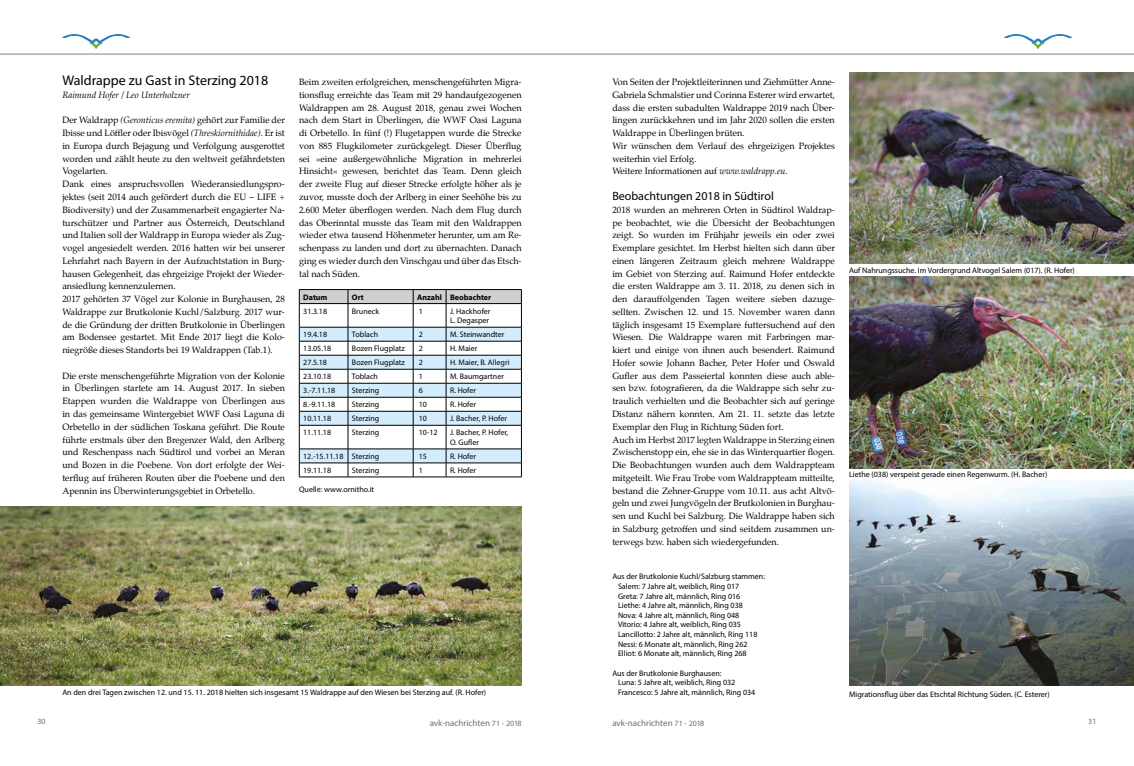
<style>
.page{position:relative;width:1134px;height:766px;background:#fff}
.page>*{position:absolute;margin:0;border:0;box-sizing:border-box;transform-origin:0 0}
.t1{font:14px "Myriad Pro";color:#000}
.t2{font:12px "Myriad Pro";color:#000}
.t3{font:9px/12.8px "Palatino";color:#000}
.t4{font:9px "Myriad Pro";color:#706f6f}
.t5{font:italic 9px "Palatino";color:#000}
.t6{font:8px/9.6px "Myriad Pro";color:#000}
.t7{font:700 8px "Myriad Pro";color:#000}
.t8{font:8px "Myriad Pro";color:#706f6f}
.s1{font-style:italic}
.s2{font-size:8px}
</style>
<div class="page">
<svg style="left:63px;top:35px;width:67px;height:13px"></svg>
<svg style="left:1004px;top:35px;width:67px;height:13px"></svg>
<hr style="left:0;top:54px;width:1134px;height:1px;background:#aaa">
<img style="left:849px;top:72px;width:285px;height:192px">
<img style="left:849px;top:276px;width:285px;height:192px">
<img style="left:849px;top:480px;width:285px;height:205px">
<svg style="left:299px;top:289px;width:223px;height:187px"></svg>
<hr style="left:299px;top:476px;width:49px;height:1px;background:#000">
<hr style="left:348px;top:476px;width:65px;height:1px;background:#000">
<hr style="left:413px;top:476px;width:33px;height:1px;background:#000">
<hr style="left:446px;top:476px;width:76px;height:1px;background:#000">
<img style="left:0;top:506px;width:522px;height:179px">
<h1 class="t1" style="left:62px;top:72px;width:207px">Waldrappe zu Gast in Sterzing 2018</h1>
<p class="t5" style="left:62px;top:87px;width:129px">Raimund Hofer / Leo Unterholzner</p>
<p class="t3" style="left:62px;top:114px;width:224px">Der Waldrapp <span class="s1">(Geronticus eremita)</span> gehört zur Familie der Ibisse und Löffler oder Ibisvögel <span class="s1">(Threskiornithidae)</span>. Er ist in Europa durch Bejagung und Verfolgung ausgerottet worden und zählt heute zu den weltweit gefährdetsten Vogelarten.<br>Dank eines anspruchsvollen Wiederansiedlungspro&shy;jektes (seit 2014 auch gefördert durch die EU – LIFE + Biodiversity) und der Zusammenarbeit engagierter Na&shy;turschützer und Partner aus Österreich, Deutschland und Italien soll der Waldrapp in Europa wieder als Zug&shy;vogel angesiedelt werden. 2016 hatten wir bei unserer Lehrfahrt nach Bayern in der Aufzuchtstation in Burg&shy;hausen Gelegenheit, das ehrgeizige Projekt der Wieder&shy;ansiedlung kennenzulernen.<br>2017 gehörten 37 Vögel zur Kolonie in Burghausen, 28<br>Waldrappe zur Brutkolonie Kuchl/Salzburg. 2017 wur&shy;de die Gründung der dritten Brutkolonie in Überlingen am Bodensee gestartet. Mit Ende 2017 liegt die Kolo&shy;niegröße dieses Standorts bei 19 Waldrappen (Tab.1).</p>
<p class="t3" style="left:62px;top:369px;width:224px;text-align:justify">Die erste menschengeführte Migration von der Kolonie in Überlingen startete am 14. August 2017. In sieben Etappen wurden die Waldrappe von Überlingen aus in das gemeinsame Wintergebiet WWF Oasi Laguna di Orbetello in der südlichen Toskana geführt. Die Route führte erstmals über den Bregenzer Wald, den Arlberg und Reschenpass nach Südtirol und vorbei an Meran und Bozen in die Poebene. Von dort erfolgte der Wei&shy;terflug auf früheren Routen über die Poebene und den Apennin ins Überwinterungsgebiet in Orbetello.</p>
<p class="t3" style="left:299px;top:76px;width:224px;text-align:justify">Beim zweiten erfolgreichen, menschengeführten Migra&shy;tionsflug erreichte das Team mit 29 handaufgezogenen Waldrappen am 28. August 2018, genau zwei Wochen nach dem Start in Überlingen, die WWF Oasi Laguna di Orbetello. In fünf (!) Flugetappen wurde die Strecke von 885 Flugkilometer zurückgelegt. Dieser Überflug sei »eine außergewöhnliche Migration in mehrerlei Hinsicht« gewesen, berichtet das Team. Denn gleich der zweite Flug auf dieser Strecke erfolgte höher als je zuvor, musste doch der Arlberg in einer Seehöhe bis zu 2.600 Meter überflogen werden. Nach dem Flug durch das Oberinntal musste das Team mit den Waldrappen wieder etwa tausend Höhenmeter herunter, um am Re&shy;schenpass zu landen und dort zu übernachten. Danach ging es wieder durch den Vinschgau und über das Etsch&shy;tal nach Süden.</p>
<p class="t3" style="left:612px;top:75px;width:224px">Von Seiten der Projektleiterinnen und Ziehmütter Anne-Gabriela Schmalstier und Corinna Esterer wird erwartet, dass die ersten subadulten Waldrappe 2019 nach Über&shy;lingen zurückkehren und im Jahr 2020 sollen die ersten Waldrappe in Überlingen brüten.<br>Wir wünschen dem Verlauf des ehrgeizigen Projektes weiterhin viel Erfolg.<br>Weitere Informationen auf <span class="s1">www.waldrapp.eu.</span></p>
<h2 class="t2" style="left:612px;top:188px;width:163px">Beobachtungen 2018 in Südtirol</h2>
<p class="t3" style="left:612px;top:203px;width:224px">2018 wurden an mehreren Orten in Südtirol Waldrap&shy;pe beobachtet, wie die Übersicht der Beobachtungen zeigt. So wurden im Frühjahr jeweils ein oder zwei Exemplare gesichtet. Im Herbst hielten sich dann über einen längeren Zeitraum gleich mehrere Waldrappe im Gebiet von Sterzing auf. Raimund Hofer entdeckte die ersten Waldrappe am 3. 11. 2018, zu denen sich in den darauffolgenden Tagen weitere sieben dazuge&shy;sellten. Zwischen 12. und 15. November waren dann täglich insgesamt 15 Exemplare futtersuchend auf den Wiesen. Die Waldrappe waren mit Farbringen mar&shy;kiert und einige von ihnen auch besendert. Raimund Hofer sowie Johann Bacher, Peter Hofer und Oswald Gufler aus dem Passeiertal konnten diese auch able&shy;sen bzw. fotografieren, da die Waldrappe sich sehr zu&shy;traulich verhielten und die Beobachter sich auf geringe Distanz nähern konnten. Am 21. 11. setzte das letzte Exemplar den Flug in Richtung Süden fort.<br>Auch im Herbst 2017 legten Waldrappe in Sterzing einen Zwischenstopp ein, ehe sie in das Winterquartier flogen.<br>Die Beobachtungen wurden auch dem Waldrappteam mitgeteilt. Wie Frau Trobe vom Waldrappteam mitteilte, bestand die Zehner-Gruppe vom 10.11. aus acht Altvö&shy;geln und zwei Jungvögeln der Brutkolonien in Burghau&shy;sen und Kuchl bei Salzburg. Die Waldrappe haben sich in Salzburg getroffen und sind seitdem zusammen un&shy;terwegs bzw. haben sich wiedergefunden.</p>
<p class="t7" style="left:303px;top:291px;width:26px">Datum</p>
<p class="t7" style="left:352px;top:291px;width:13px">Ort</p>
<p class="t7" style="left:417px;top:291px;width:76px">Anzahl Beobachter</p>
<p class="t6" style="left:303px;top:306px;width:25px">31.3.18</p>
<p class="t6" style="left:352px;top:306px;width:29px">Bruneck</p>
<p class="t6" style="left:419px;top:306px;width:6px">1</p>
<p class="t6" style="left:450px;top:306px;width:42px">J. Hackhofer<br>L. Degasper</p>
<p class="t6" style="left:303px;top:329px;width:25px">19.4.18</p>
<p class="t6" style="left:352px;top:329px;width:28px">Toblach</p>
<p class="t6" style="left:419px;top:329px;width:6px">2</p>
<p class="t6" style="left:450px;top:329px;width:56px">M. Steinwandter</p>
<p class="t6" style="left:303px;top:343px;width:29px">13.05.18</p>
<p class="t6" style="left:352px;top:343px;width:55px">Bozen Flugplatz</p>
<p class="t6" style="left:419px;top:343px;width:6px">2</p>
<p class="t6" style="left:450px;top:343px;width:29px">H. Maier</p>
<p class="t6" style="left:303px;top:357px;width:25px">27.5.18</p>
<p class="t6" style="left:352px;top:357px;width:55px">Bozen Flugplatz</p>
<p class="t6" style="left:419px;top:357px;width:6px">2</p>
<p class="t6" style="left:450px;top:357px;width:61px">H. Maier, B. Allegri</p>
<p class="t6" style="left:303px;top:371px;width:29px">23.10.18</p>
<p class="t6" style="left:352px;top:371px;width:28px">Toblach</p>
<p class="t6" style="left:419px;top:371px;width:6px">1</p>
<p class="t6" style="left:450px;top:371px;width:55px">M. Baumgartner</p>
<p class="t6" style="left:303px;top:385px;width:34px">3.-7.11.18</p>
<p class="t6" style="left:352px;top:385px;width:29px">Sterzing</p>
<p class="t6" style="left:419px;top:385px;width:6px">6</p>
<p class="t6" style="left:450px;top:385px;width:28px">R. Hofer</p>
<p class="t6" style="left:303px;top:399px;width:34px">8.-9.11.18</p>
<p class="t6" style="left:352px;top:399px;width:29px">Sterzing</p>
<p class="t6" style="left:419px;top:399px;width:10px">10</p>
<p class="t6" style="left:450px;top:399px;width:28px">R. Hofer</p>
<p class="t6" style="left:303px;top:413px;width:29px">10.11.18</p>
<p class="t6" style="left:352px;top:413px;width:29px">Sterzing</p>
<p class="t6" style="left:419px;top:413px;width:10px">10</p>
<p class="t6" style="left:450px;top:413px;width:58px">J. Bacher, P. Hofer</p>
<p class="t6" style="left:303px;top:427px;width:29px">11.11.18</p>
<p class="t6" style="left:352px;top:427px;width:29px">Sterzing</p>
<p class="t6" style="left:419px;top:427px;width:20px">10-12</p>
<p class="t6" style="left:450px;top:427px;width:60px">J. Bacher, P. Hofer,<br>O. Gufler</p>
<p class="t6" style="left:303px;top:451px;width:78px">12.-15.11.18 Sterzing</p>
<p class="t6" style="left:419px;top:451px;width:10px">15</p>
<p class="t6" style="left:450px;top:451px;width:28px">R. Hofer</p>
<p class="t6" style="left:303px;top:465px;width:29px">19.11.18</p>
<p class="t6" style="left:352px;top:465px;width:29px">Sterzing</p>
<p class="t6" style="left:419px;top:465px;width:6px">1</p>
<p class="t6" style="left:450px;top:465px;width:28px">R. Hofer</p>
<p class="t6" style="left:299px;top:484px;width:77px">Quelle: www.ornitho.it</p>
<p class="t6" style="left:62px;top:686px;width:425px">An den drei Tagen zwischen 12. und 15. 11. 2018 hielten sich insgesamt 15 Waldrappe auf den Wiesen bei Sterzing auf. (R. Hofer)</p>
<p class="t6" style="left:618px;top:571px;width:148px;text-indent:-6px">Aus der Brutkolonie Kuchl/Salzburg stammen:<br>Salem: 7 Jahre alt, weiblich, Ring 017<br>Greta: 7 Jahre alt, männlich, Ring 016<br>Liethe: 4 Jahre alt, männlich, Ring 038<br>Nova: 4 Jahre alt, männlich, Ring 048<br>Vitorio: 4 Jahre alt, weiblich, Ring 035<br>Lancillotto: 2 Jahre alt, männlich, Ring 118<br>Nessi: 6 Monate alt, männlich, Ring 262<br>Elliot: 6 Monate alt, männlich, Ring 268</p>
<p class="t6" style="left:618px;top:667px;width:139px;text-indent:-6px">Aus der Brutkolonie Burghausen:<br>Luna: 5 Jahre alt, weiblich, Ring 032<br>Francesco: 5 Jahre alt, männlich, Ring 034</p>
<p class="t6" style="left:849px;top:265px;width:227px">Auf Nahrungssuche. Im Vordergrund Altvogel Salem (017). (R. Hofer)</p>
<p class="t6" style="left:849px;top:469px;width:200px">Liethe (038) verspeist gerade einen Regenwurm. (H. Bacher)</p>
<p class="t6" style="left:849px;top:688px;width:202px">Migrationsflug über das Etschtal Richtung Süden. (C. Esterer)</p>
<p class="t8" style="left:37px;top:716px;width:10px">30</p>
<p class="t4" style="left:430px;top:717px;width:93px">avk-nachrichten <span class="s2">71 - 2018</span></p>
<p class="t4" style="left:612px;top:717px;width:93px">avk-nachrichten <span class="s2">71 - 2018</span></p>
<p class="t8" style="left:1088px;top:716px;width:10px">31</p>
</div>
